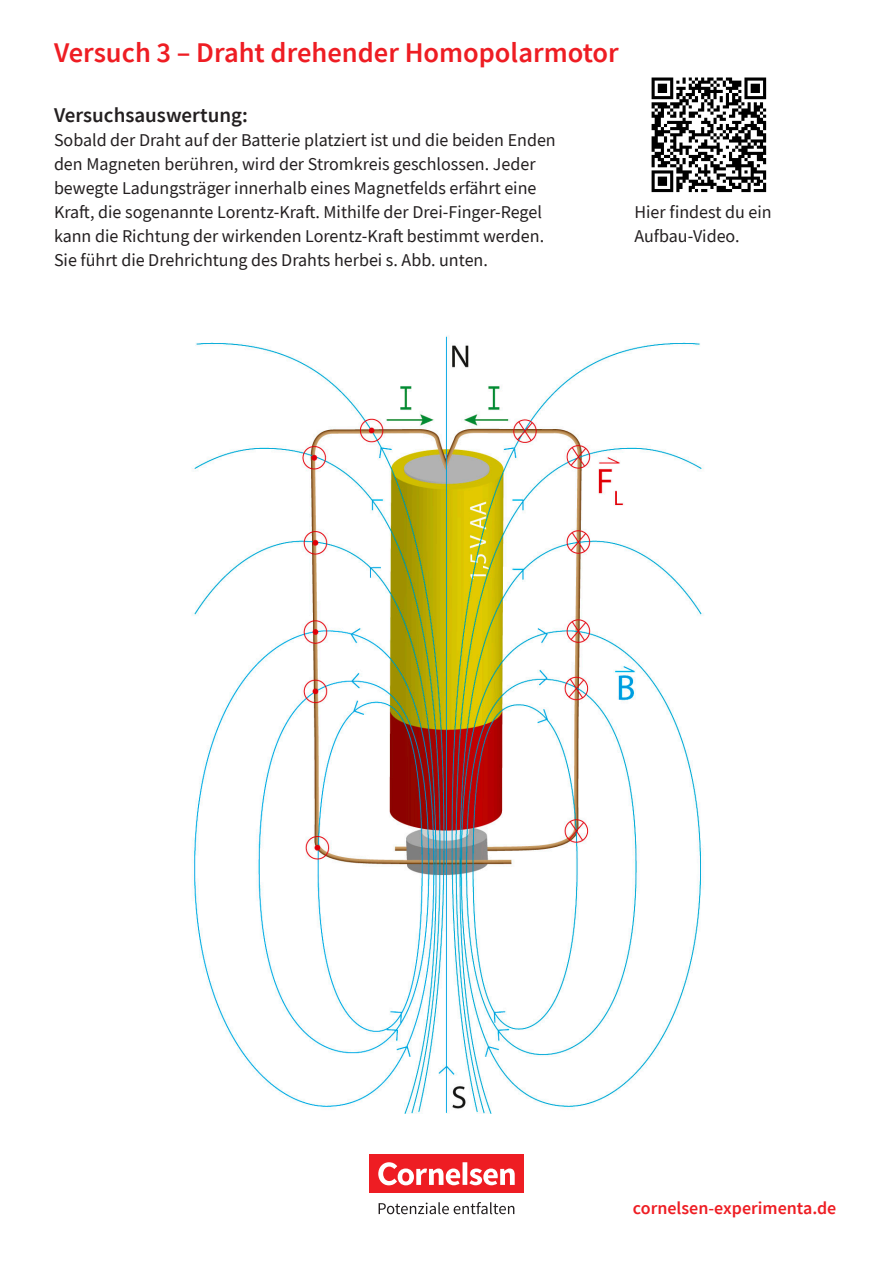
<style>
.page{position:relative;width:893px;height:1263px;background:#fff}
.page>*{position:absolute;margin:0;border:0;box-sizing:border-box;transform-origin:0 0}
.t1{font:600 28.5px "CV Source Sans";color:#ee1d23}
.t2{font:600 21px "CV Source Sans";color:#231f20}
.t3{font:18px/24px "CV Source Sans";color:#231f20}
.t4{font:600 18px "CV Source Sans";color:#ee1d23}
</style>
<div class="page">
<svg style="left:379px;top:1202px;width:135px;height:12px"></svg>
<div style="left:369px;top:1154px;width:155px;height:39px;background:#ee1d23"></div>
<svg style="left:378px;top:1162px;width:137px;height:23px"></svg>
<svg style="left:651px;top:77px;width:116px;height:116px"></svg>
<svg style="left:652px;top:78px;width:114px;height:114px"></svg>
<img style="left:192px;top:336px;width:512px;height:778px">
<h1 class="t1" style="left:54px;top:34px;width:566px">Versuch 3 – Draht drehender Homopolarmotor</h1>
<p class="t2" style="left:54px;top:101px;width:195px">Versuchsauswertung:</p>
<p class="t3" style="left:54px;top:128px;width:503px">Sobald der Draht auf der Batterie platziert ist und die beiden Enden den Magneten berühren, wird der Stromkreis geschlossen. Jeder bewegte Ladungsträger innerhalb eines Magnetfelds erfährt eine Kraft, die sogenannte Lorentz-Kraft. Mithilfe der Drei-Finger-Regel kann die Richtung der wirkenden Lorentz-Kraft bestimmt werden.<br>Sie führt die Drehrichtung des Drahts herbei s. Abb. unten.</p>
<p class="t3" style="left:634px;top:200px;width:139px">Hier findest du ein<br>Aufbau-Video.</p>
<p class="t4" style="left:633px;top:1196px;width:205px">cornelsen-experimenta.de</p>
</div>
